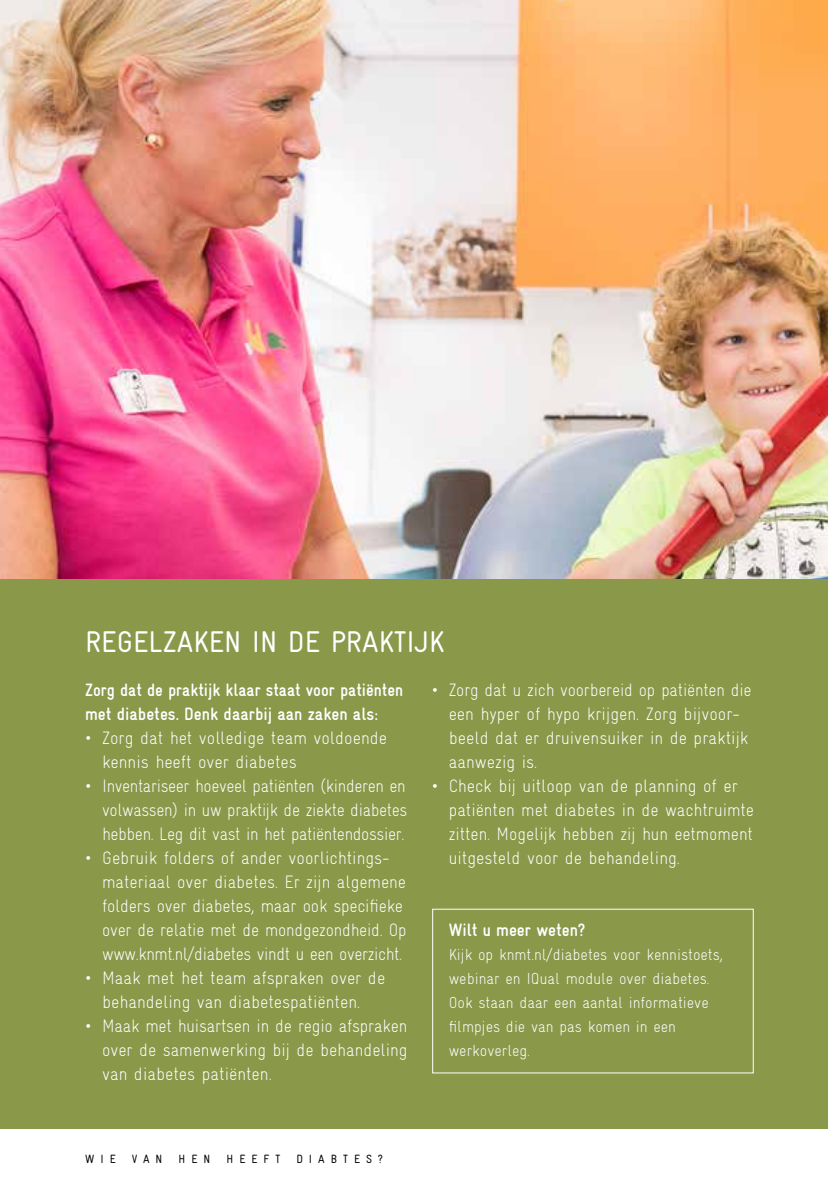
<style>
.page{position:relative;width:828px;height:1191px;background:#fff}
.page>*{position:absolute;margin:0;border:0;box-sizing:border-box;transform-origin:0 0}
.t1{font:30px "Gravur Condensed Reg CE";color:#fff}
.t2{font:18px/24px "Gravur Condensed Light CE";color:#fff}
.t3{font:18px/24px "Gravur Condensed Bold CE";color:#fff}
.t4{font:16px/24px "Gravur Condensed Light CE";color:#fff}
.t5{font:12px "Gravur Condensed Reg CE";letter-spacing:.5em;color:#000}
</style>
<div class="page">
<div style="left:0;top:578px;width:828px;height:550px;background:#8a984a"></div>
<img style="left:0;top:0;width:828px;height:578px">
<div style="left:432px;top:908px;width:322px;height:165px;border:1px solid #fff"></div>
<h1 class="t1" style="left:85px;top:625px;width:361px">REGELZAKEN IN DE PRAKTIJK</h1>
<p class="t3" style="left:85px;top:678px;width:319px">Zorg dat de praktijk klaar staat voor patiënten met diabetes. Denk daarbij aan zaken als:</p>
<p class="t2" style="left:102px;top:726px;width:286px;text-indent:-17px">• Zorg dat het volledige team voldoende kennis heeft over diabetes</p>
<p class="t2" style="left:102px;top:774px;width:307px;text-align:justify;text-indent:-17px">• Inventariseer hoeveel patiënten (kinderen en volwassen) in uw praktijk de ziekte diabetes hebben. Leg dit vast in het patiëntendossier.</p>
<p class="t2" style="left:102px;top:846px;width:306px;text-indent:-17px">• Gebruik folders of ander voorlichtings&shy;materiaal over diabetes. Er zijn algemene folders over diabetes, maar ook specifieke over de relatie met de mondgezondheid. Op www.knmt.nl/diabetes vindt u een overzicht.</p>
<p class="t2" style="left:85px;top:966px;width:302px;text-align:center">• Maak met het team afspraken over de behandeling van diabetespatiënten.</p>
<p class="t2" style="left:102px;top:1014px;width:307px;text-align:justify;text-indent:-17px">• Maak met huisartsen in de regio afspraken over de samenwerking bij de behandeling van diabetes patiënten.</p>
<p class="t2" style="left:449px;top:678px;width:304px;text-indent:-17px">• Zorg dat u zich voorbereid op patiënten die een hyper of hypo krijgen. Zorg bijvoor&shy;beeld dat er druivensuiker in de praktijk aanwezig is.</p>
<p class="t2" style="left:449px;top:774px;width:307px;text-indent:-17px">• Check bij uitloop van de planning of er patiënten met diabetes in de wachtruimte zitten. Mogelijk hebben zij hun eetmoment uitgesteld voor de behandeling.</p>
<p class="t3" style="left:449px;top:918px;width:138px">Wilt u meer weten?</p>
<p class="t4" style="left:449px;top:942px;width:276px">Kijk op knmt.nl/diabetes voor kennistoets, webinar en IQual module over diabetes.<br>Ook staan daar een aantal informatieve filmpjes die van pas komen in een werkoverleg.</p>
<p class="t5" style="left:85px;top:1152px;width:32px">WIE</p>
<p class="t5" style="left:132px;top:1152px;width:32px">VAN</p>
<p class="t5" style="left:179px;top:1152px;width:33px">HEN</p>
<p class="t5" style="left:226px;top:1152px;width:55px">HEEFT</p>
<p class="t5" style="left:296px;top:1152px;width:88px">DIABTES?</p>
</div>
